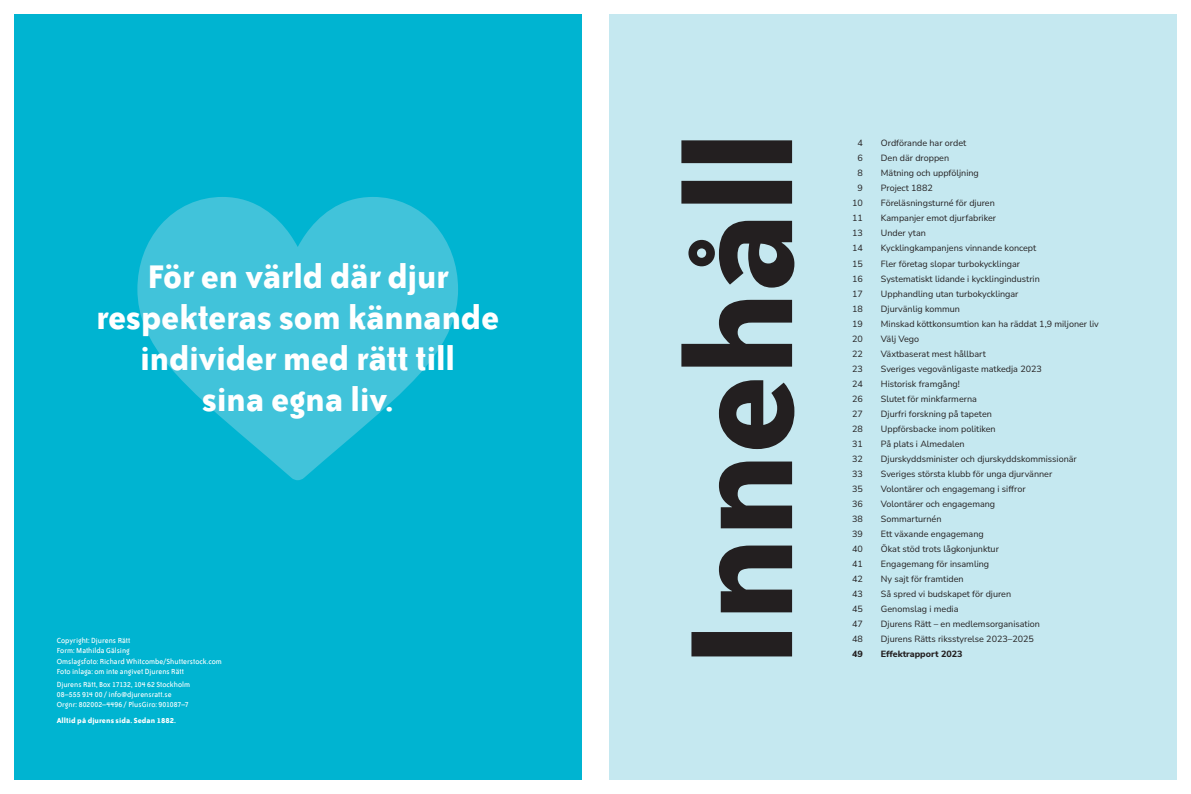
<style>
.page{position:relative;width:1191px;height:794px;background:#fff}
.page>*{position:absolute;margin:0;border:0;box-sizing:border-box;transform-origin:0 0}
.Mellanrubrik{font:700 38px/41px "ITC Bailey Sans Com";letter-spacing:-.01em;color:#fff;text-align:center}
.Ingress{font:9px/15px "Nunito Sans";color:#231f20}
.Ingress-2{font:800 9px "Nunito Sans";color:#231f20}
.Bild_och_fakta_text{font:8.5px/10.2px "ITC Bailey Sans Com";color:#fff}
.Bild_och_fakta_text-2{font:700 8.5px "ITC Bailey Sans Com";letter-spacing:.01em;color:#fff}
</style>
<div class="page">
<div style="left:609px;top:14px;width:567px;height:766px;background:#c5e8f0"></div>
<div style="left:14px;top:14px;width:567px;height:766px;background:#00b4d1"></div>
<svg style="left:137px;top:197px;width:321px;height:283px;fill:#41c3da"></svg>
<svg style="left:681px;top:140px;width:113px;height:516px"></svg>
<p class="Mellanrubrik" style="left:96px;top:255px;width:405px">För en värld där djur respekteras som kännande individer med rätt till<br>sina egna liv.</p>
<p class="Bild_och_fakta_text" style="left:57px;top:635px;width:167px">Copyright: Djurens Rätt<br>Form: Mathilda Gälsing<br>Omslagsfoto: Richard Whitcombe/Shutterstock.com Foto inlaga: om inte angivet Djurens Rätt</p>
<p class="Bild_och_fakta_text" style="left:57px;top:679px;width:135px">Djurens Rätt, Box 17132, 104 62 Stockholm<br>08–555 914 00 / info@djurensratt.se<br>Orgnr: 802002–4496 / PlusGiro: 901087–7</p>
<p class="Bild_och_fakta_text-2" style="left:57px;top:715px;width:121px">Alltid på djurens sida. Sedan 1882.</p>
<p class="Ingress" style="left:857px;top:135px;width:7px">4</p>
<p class="Ingress" style="left:857px;top:150px;width:7px">6</p>
<p class="Ingress" style="left:857px;top:165px;width:7px">8</p>
<p class="Ingress" style="left:857px;top:180px;width:7px">9</p>
<p class="Ingress" style="left:852px;top:195px;width:12px">10</p>
<p class="Ingress" style="left:852px;top:210px;width:12px">11</p>
<p class="Ingress" style="left:852px;top:225px;width:12px">13</p>
<p class="Ingress" style="left:852px;top:240px;width:12px">14</p>
<p class="Ingress" style="left:852px;top:255px;width:12px">15<br>16</p>
<p class="Ingress" style="left:852px;top:285px;width:12px">17</p>
<p class="Ingress" style="left:852px;top:300px;width:12px">18</p>
<p class="Ingress" style="left:852px;top:315px;width:12px">19</p>
<p class="Ingress" style="left:852px;top:330px;width:12px">20</p>
<p class="Ingress" style="left:852px;top:345px;width:12px">22</p>
<p class="Ingress" style="left:852px;top:360px;width:12px">23</p>
<p class="Ingress" style="left:852px;top:375px;width:12px">24<br>26</p>
<p class="Ingress" style="left:852px;top:405px;width:12px">27</p>
<p class="Ingress" style="left:852px;top:420px;width:12px">28</p>
<p class="Ingress" style="left:852px;top:435px;width:12px">31</p>
<p class="Ingress" style="left:852px;top:450px;width:12px">32</p>
<p class="Ingress" style="left:852px;top:465px;width:12px">33</p>
<p class="Ingress" style="left:852px;top:480px;width:12px">35</p>
<p class="Ingress" style="left:852px;top:495px;width:12px">36</p>
<p class="Ingress" style="left:852px;top:510px;width:12px">38</p>
<p class="Ingress" style="left:852px;top:525px;width:12px">39</p>
<p class="Ingress" style="left:852px;top:540px;width:12px">40</p>
<p class="Ingress" style="left:852px;top:555px;width:12px">41</p>
<p class="Ingress" style="left:852px;top:570px;width:12px">42</p>
<p class="Ingress" style="left:852px;top:585px;width:12px">43</p>
<p class="Ingress" style="left:852px;top:600px;width:12px">45</p>
<p class="Ingress" style="left:852px;top:615px;width:12px">47</p>
<p class="Ingress" style="left:852px;top:630px;width:12px">48</p>
<p class="Ingress-2" style="left:852px;top:647px;width:12px">49</p>
<p class="Ingress" style="left:881px;top:135px;width:87px">Ordförande har ordet</p>
<p class="Ingress" style="left:881px;top:150px;width:99px">Den där droppen<br>Mätning och uppföljning</p>
<p class="Ingress" style="left:881px;top:180px;width:53px">Project 1882</p>
<p class="Ingress" style="left:881px;top:195px;width:115px">Föreläsningsturné för djuren</p>
<p class="Ingress" style="left:881px;top:210px;width:117px">Kampanjer emot djurfabriker</p>
<p class="Ingress" style="left:881px;top:225px;width:46px">Under ytan</p>
<p class="Ingress" style="left:881px;top:240px;width:157px">Kycklingkampanjens vinnande koncept<br>Fler företag slopar turbokycklingar</p>
<p class="Ingress" style="left:881px;top:270px;width:160px">Systematiskt lidande i kycklingindustrin</p>
<p class="Ingress" style="left:881px;top:285px;width:139px">Upphandling utan turbokycklingar</p>
<p class="Ingress" style="left:881px;top:300px;width:81px">Djurvänlig kommun</p>
<p class="Ingress" style="left:881px;top:315px;width:219px">Minskad köttkonsumtion kan ha räddat 1,9 miljoner liv</p>
<p class="Ingress" style="left:881px;top:330px;width:106px">Välj Vego<br>Växtbaserat mest hållbart</p>
<p class="Ingress" style="left:881px;top:360px;width:162px">Sveriges vegovänligaste matkedja 2023</p>
<p class="Ingress" style="left:881px;top:375px;width:80px">Historisk framgång!</p>
<p class="Ingress" style="left:881px;top:390px;width:97px">Slutet för minkfarmerna</p>
<p class="Ingress" style="left:881px;top:405px;width:112px">Djurfri forskning på tapeten</p>
<p class="Ingress" style="left:881px;top:420px;width:116px">Uppförsbacke inom politiken</p>
<p class="Ingress" style="left:881px;top:435px;width:85px">På plats i Almedalen</p>
<p class="Ingress" style="left:881px;top:450px;width:197px">Djurskyddsminister och djurskyddskommissionär</p>
<p class="Ingress" style="left:881px;top:465px;width:173px">Sveriges största klubb för unga djurvänner</p>
<p class="Ingress" style="left:881px;top:480px;width:146px">Volontärer och engagemang i siffror</p>
<p class="Ingress" style="left:881px;top:495px;width:116px">Volontärer och engagemang</p>
<p class="Ingress" style="left:881px;top:510px;width:62px">Sommarturnén</p>
<p class="Ingress" style="left:881px;top:525px;width:104px">Ett växande engagemang</p>
<p class="Ingress" style="left:881px;top:540px;width:119px">Ökat stöd trots lågkonjunktur<br>Engagemang för insamling</p>
<p class="Ingress" style="left:881px;top:570px;width:132px">Ny sajt för framtiden<br>Så spred vi budskapet för djuren</p>
<p class="Ingress" style="left:881px;top:600px;width:79px">Genomslag i media</p>
<p class="Ingress" style="left:881px;top:615px;width:160px">Djurens Rätt – en medlemsorganisation</p>
<p class="Ingress" style="left:881px;top:630px;width:155px">Djurens Rätts riksstyrelse 2023–2025</p>
<p class="Ingress-2" style="left:881px;top:647px;width:83px">Effektrapport 2023</p>
</div>
